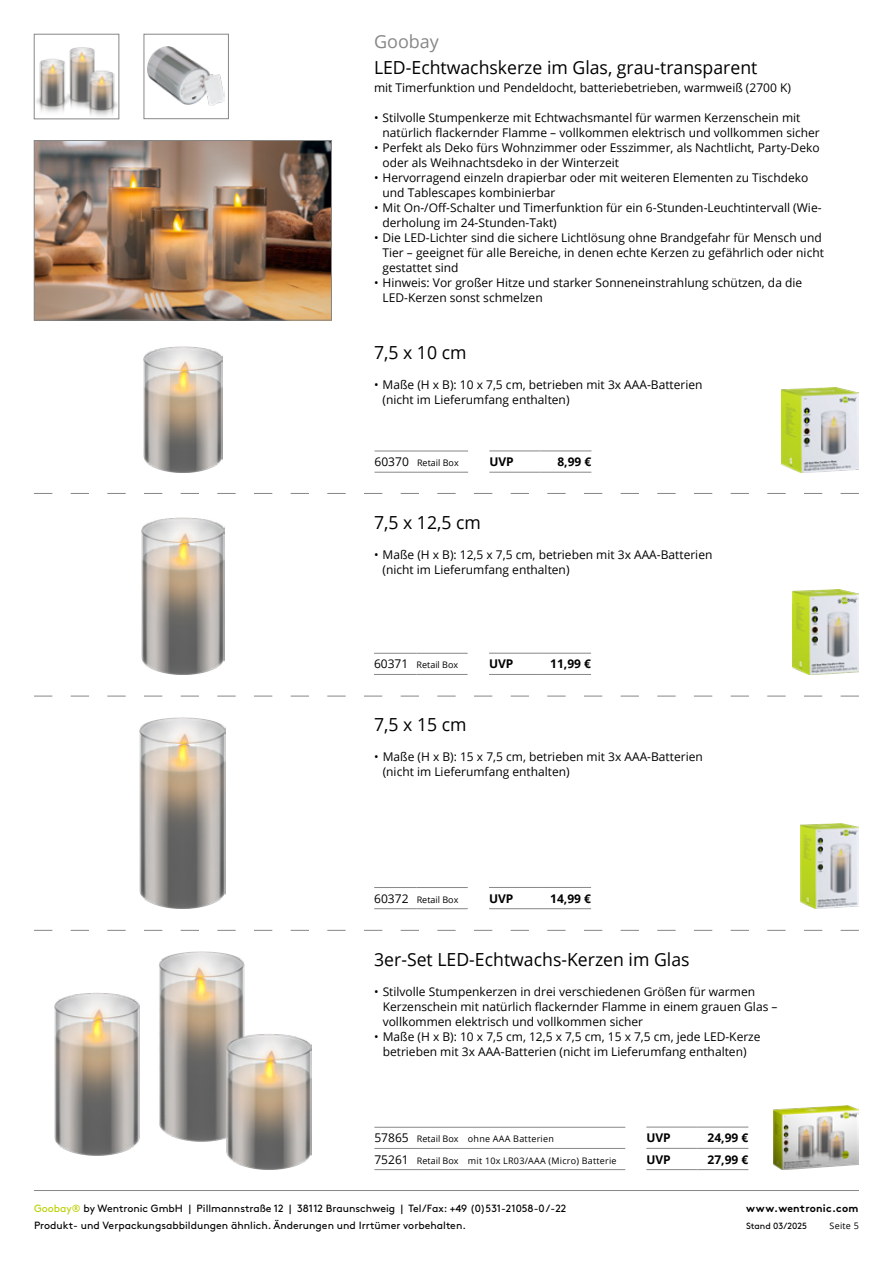
<style>
.page{position:relative;width:893px;height:1263px;background:#fff}
.page>*{position:absolute;margin:0;border:0;box-sizing:border-box;transform-origin:0 0}
.t1{font:18px "Open Sans";color:#000}
.t2{font:18px "Open Sans";color:#868786}
.t3{font:12px/15px "Open Sans";color:#000}
.t4{font:700 12px "Open Sans";color:#000}
.t5{font:10.5px/16.8px "Brown";color:#000}
.t6{font:700 10.5px "Brown";letter-spacing:.025em;color:#000}
.t7{font:9px "Open Sans";letter-spacing:.025em;color:#000}
.t8{font:9px "Open Sans";color:#000}
.t9{font:9px "Brown";color:#000}
.s1{font-size:12px}
.s2{color:#bbcf00}
</style>
<div class="page">
<hr style="left:34px;top:1190px;width:825px;height:1px;background:#868786">
<img style="left:801px;top:824px;width:58px;height:85px">
<img style="left:792px;top:590px;width:67px;height:84px">
<img style="left:774px;top:1106px;width:85px;height:63px">
<svg style="left:34px;top:696px;width:825px;height:1px"></svg>
<svg style="left:34px;top:930px;width:825px;height:1px"></svg>
<svg style="left:34px;top:493px;width:825px;height:1px"></svg>
<img style="left:148px;top:47px;width:76px;height:59px">
<div style="left:144px;top:34px;width:85px;height:85px;border:1px solid #868786"></div>
<img style="left:36px;top:142px;width:294px;height:176px">
<div style="left:34px;top:140px;width:298px;height:180px;border:1px solid #868786"></div>
<img style="left:144px;top:346px;width:79px;height:126px">
<hr style="left:375px;top:451px;width:42px;height:1px;background:#868786">
<hr style="left:375px;top:472px;width:42px;height:1px;background:#868786">
<hr style="left:417px;top:451px;width:51px;height:1px;background:#868786">
<hr style="left:417px;top:472px;width:51px;height:1px;background:#868786">
<hr style="left:374px;top:653px;width:43px;height:1px;background:#868786">
<hr style="left:374px;top:674px;width:43px;height:1px;background:#868786">
<hr style="left:417px;top:653px;width:51px;height:1px;background:#868786">
<hr style="left:417px;top:674px;width:51px;height:1px;background:#868786">
<img style="left:36px;top:47px;width:81px;height:69px">
<div style="left:34px;top:34px;width:85px;height:85px;border:1px solid #868786"></div>
<img style="left:142px;top:517px;width:82px;height:158px">
<img style="left:140px;top:717px;width:86px;height:192px">
<hr style="left:374px;top:887px;width:43px;height:1px;background:#868786">
<hr style="left:374px;top:908px;width:43px;height:1px;background:#868786">
<hr style="left:417px;top:887px;width:51px;height:1px;background:#868786">
<hr style="left:417px;top:908px;width:51px;height:1px;background:#868786">
<img style="left:55px;top:952px;width:256px;height:217px">
<img style="left:781px;top:387px;width:78px;height:85px">
<hr style="left:489px;top:887px;width:51px;height:1px;background:#868786">
<hr style="left:540px;top:887px;width:51px;height:1px;background:#868786">
<hr style="left:489px;top:908px;width:51px;height:1px;background:#868786">
<hr style="left:540px;top:908px;width:51px;height:1px;background:#868786">
<hr style="left:489px;top:451px;width:51px;height:1px;background:#868786">
<hr style="left:540px;top:451px;width:51px;height:1px;background:#868786">
<hr style="left:489px;top:472px;width:51px;height:1px;background:#868786">
<hr style="left:540px;top:472px;width:51px;height:1px;background:#868786">
<hr style="left:489px;top:653px;width:51px;height:1px;background:#868786">
<hr style="left:540px;top:653px;width:51px;height:1px;background:#868786">
<hr style="left:489px;top:674px;width:51px;height:1px;background:#868786">
<hr style="left:540px;top:674px;width:51px;height:1px;background:#868786">
<hr style="left:646px;top:1127px;width:51px;height:1px;background:#868786">
<hr style="left:697px;top:1127px;width:51px;height:1px;background:#868786">
<hr style="left:646px;top:1148px;width:51px;height:1px;background:#868786">
<hr style="left:697px;top:1148px;width:51px;height:1px;background:#868786">
<hr style="left:646px;top:1169px;width:51px;height:1px;background:#868786">
<hr style="left:697px;top:1169px;width:51px;height:1px;background:#868786">
<hr style="left:374px;top:1127px;width:43px;height:1px;background:#868786">
<hr style="left:374px;top:1148px;width:43px;height:1px;background:#868786">
<hr style="left:374px;top:1169px;width:43px;height:1px;background:#868786">
<hr style="left:417px;top:1127px;width:51px;height:1px;background:#868786">
<hr style="left:468px;top:1127px;width:157px;height:1px;background:#868786">
<hr style="left:417px;top:1148px;width:51px;height:1px;background:#868786">
<hr style="left:468px;top:1148px;width:157px;height:1px;background:#868786">
<hr style="left:417px;top:1169px;width:51px;height:1px;background:#868786">
<hr style="left:468px;top:1169px;width:157px;height:1px;background:#868786">
<h1 class="t2" style="left:374px;top:29px;width:66px">Goobay</h1>
<h1 class="t1" style="left:374px;top:55px;width:385px">LED-Echtwachskerze im Glas, grau-transparent</h1>
<p class="t3" style="left:374px;top:80px;width:418px">mit Timerfunktion und Pendeldocht, batteriebetrieben, warmweiß (2700 K)</p>
<p class="t3" style="left:382px;top:110px;width:439px;text-indent:-9px">• Stilvolle Stumpenkerze mit Echtwachsmantel für warmen Kerzenschein mit natürlich flackernder Flamme – vollkommen elektrisch und vollkommen sicher</p>
<p class="t3" style="left:382px;top:140px;width:439px;text-indent:-9px">• Perfekt als Deko fürs Wohnzimmer oder Esszimmer, als Nachtlicht, Party-Deko oder als Weihnachtsdeko in der Winterzeit</p>
<p class="t3" style="left:382px;top:170px;width:427px;text-indent:-9px">• Hervorragend einzeln drapierbar oder mit weiteren Elementen zu Tischdeko und Tablescapes kombinierbar</p>
<p class="t3" style="left:382px;top:200px;width:441px;text-indent:-9px">• Mit On-/Off-Schalter und Timerfunktion für ein 6-Stunden-Leuchtintervall (Wie&shy;derholung im 24-Stunden-Takt)</p>
<p class="t3" style="left:382px;top:230px;width:443px;text-indent:-9px">• Die LED-Lichter sind die sichere Lichtlösung ohne Brandgefahr für Mensch und<br>Tier – geeignet für alle Bereiche, in denen echte Kerzen zu gefährlich oder nicht gestattet sind</p>
<p class="t3" style="left:382px;top:275px;width:421px;text-indent:-9px">• Hinweis: Vor großer Hitze und starker Sonneneinstrahlung schützen, da die<br>LED-Kerzen sonst schmelzen</p>
<h1 class="t1" style="left:374px;top:340px;width:94px">7,5 x 10 cm</h1>
<p class="t3" style="left:382px;top:376px;width:322px;text-indent:-9px">• Maße (H x B): 10 x 7,5 cm, betrieben mit 3x AAA-Batterien (nicht im Lieferumfang enthalten)</p>
<p class="t8" style="left:375px;top:457px;width:86px"><span class="s1">60370</span> Retail Box</p>
<p class="t4" style="left:489px;top:453px;width:26px">UVP</p>
<p class="t4" style="left:557px;top:453px;width:36px">8,99 €</p>
<h1 class="t1" style="left:374px;top:510px;width:108px">7,5 x 12,5 cm</h1>
<p class="t3" style="left:382px;top:547px;width:331px;text-indent:-9px">• Maße (H x B): 12,5 x 7,5 cm, betrieben mit 3x AAA-Batterien (nicht im Lieferumfang enthalten)</p>
<p class="t8" style="left:374px;top:659px;width:86px"><span class="s1">60371</span> Retail Box</p>
<p class="t4" style="left:489px;top:656px;width:26px">UVP</p>
<p class="t4" style="left:550px;top:656px;width:42px">11,99 €</p>
<h1 class="t1" style="left:374px;top:712px;width:94px">7,5 x 15 cm</h1>
<p class="t3" style="left:383px;top:749px;width:322px;text-indent:-9px">• Maße (H x B): 15 x 7,5 cm, betrieben mit 3x AAA-Batterien (nicht im Lieferumfang enthalten)</p>
<p class="t8" style="left:374px;top:893px;width:86px"><span class="s1">60372</span> Retail Box</p>
<p class="t4" style="left:489px;top:890px;width:26px">UVP</p>
<p class="t4" style="left:550px;top:890px;width:42px">14,99 €</p>
<h1 class="t1" style="left:374px;top:947px;width:317px">3er-Set LED-Echtwachs-Kerzen im Glas</h1>
<p class="t3" style="left:383px;top:983px;width:396px;text-indent:-9px">• Stilvolle Stumpenkerzen in drei verschiedenen Größen für warmen<br>Kerzenschein mit natürlich flackernder Flamme in einem grauen Glas – vollkommen elektrisch und vollkommen sicher</p>
<p class="t3" style="left:374px;top:1028px;width:388px;text-align:center">• Maße (H x B): 10 x 7,5 cm, 12,5 x 7,5 cm, 15 x 7,5 cm, jede LED-Kerze betrieben mit 3x AAA-Batterien (nicht im Lieferumfang enthalten)</p>
<p class="t7" style="left:374px;top:1133px;width:181px"><span class="s1">57865</span> Retail Box ohne AAA Batterien</p>
<p class="t7" style="left:374px;top:1154px;width:244px"><span class="s1">75261</span> Retail Box mit 10x LR03/AAA (Micro) Batterie</p>
<p class="t5" style="left:34px;top:1199px;width:534px"><span class="s2">Goobay®</span> by Wentronic GmbH | Pillmannstraße 12 | 38112 Braunschweig | Tel/Fax: +49 (0)531-21058-0 /-22<br>Produkt- und Verpackungsabbildungen ähnlich. Änderungen und Irrtümer vorbehalten.</p>
<p class="t4" style="left:646px;top:1129px;width:26px">UVP</p>
<p class="t4" style="left:707px;top:1129px;width:42px">24,99 €</p>
<p class="t4" style="left:646px;top:1151px;width:26px">UVP</p>
<p class="t4" style="left:707px;top:1151px;width:42px">27,99 €</p>
<p class="t6" style="left:746px;top:1199px;width:114px">www.wentronic.com</p>
<p class="t9" style="left:746px;top:1219px;width:62px">Stand 03/2025</p>
<p class="t7" style="left:830px;top:1219px;width:31px">Seite 5</p>
</div>
